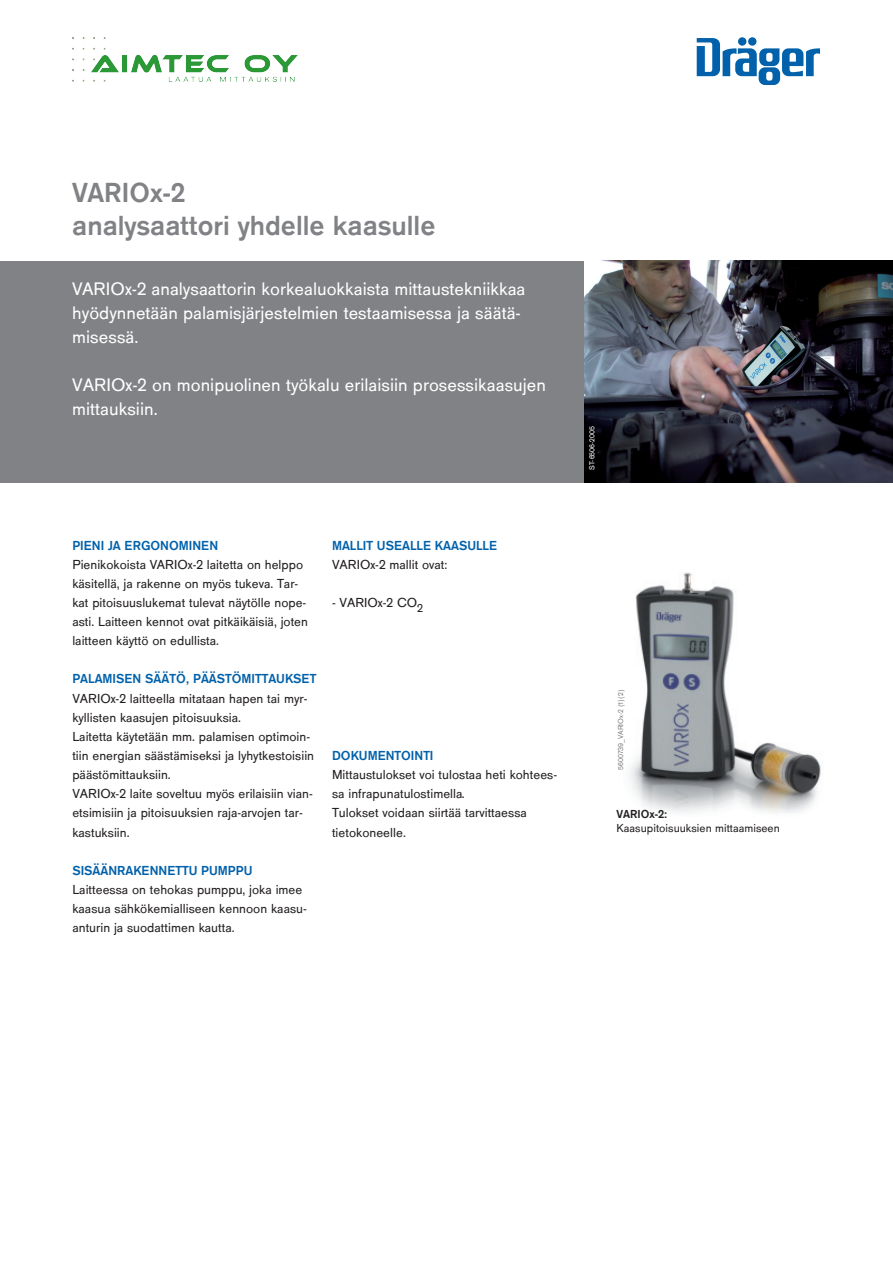
<style>
.page{position:relative;width:893px;height:1263px;background:#fff}
.page>*{position:absolute;margin:0;border:0;box-sizing:border-box;transform-origin:0 0}
.t1{font:700 28.5px "Draeger San";color:#808285}
.t2{font:28.5px "Draeger San Bol";color:#808285}
.t3{font:18.75px/24px "Draeger San Reg";color:#fff}
.t4{font:13.5px/19.2px "Draeger San Reg";color:#231f20}
.t5{font:13.5px "Draeger San Bol";color:#0161aa}
.t6{font:13.5px "Draeger San";color:#231f20}
.t7{font:12px "Draeger San Reg";color:#231f20}
.t8{font:700 12px "Draeger San";color:#231f20}
.t9{font:7.5px "Draeger San";color:#808285}
.t10{font:7.5px "Draeger San";color:#fff}
.s1{font-family:"Draeger San"}
.s2{font-family:"Draeger San";font-weight:700}
</style>
<div class="page">
<svg style="left:697px;top:38px;width:123px;height:47px"></svg>
<div style="left:738px;top:37px;width:8px;height:9px;background:#0161aa;border-radius:50%"></div>
<div style="left:748px;top:37px;width:8px;height:9px;background:#0161aa;border-radius:50%"></div>
<img style="left:584px;top:261px;width:309px;height:221px">
<div style="left:0;top:261px;width:584px;height:221px;background:#808285"></div>
<img style="left:630px;top:572px;width:191px;height:241px">
<img style="left:72px;top:37px;width:226px;height:44px">
<h1 class="t1" style="left:72px;top:177px;width:17px">VARIO</h1>
<h1 class="t1" style="left:150px;top:177px;width:37px">x-2</h1>
<h1 class="t2" style="left:72px;top:210px;width:363px">S</h1>
<h2 class="t3" style="left:72px;top:277px;width:455px"><span class="s1">VARIOx-2</span> analysaattorin korkealuokkaista mittaustekniikkaa hyödynnetään palamisjärjestelmien testaamisessa ja säätä&shy;misessä.</h2>
<h2 class="t3" style="left:72px;top:373px;width:475px">VARIOx-2 on monipuolinen työkalu erilaisiin prosessikaasujen mittauksiin<span class="s1">.</span></h2>
<p class="t5" style="left:72px;top:538px;width:147px">PIENI JA ERGONOMINEN</p>
<p class="t4" style="left:72px;top:555px;width:237px">Pienikokoista <span class="s1">VARIOx-2</span> laitetta on helppo käsitellä, ja rakenne on myös tukeva. Tar&shy;kat pitoisuuslukemat tulevat näytölle nope&shy;asti. Laitteen kennot ovat pitkäikäisiä, joten laitteen käyttö on edullista<span class="s1">.</span></p>
<p class="t5" style="left:72px;top:671px;width:246px">PALAMISEN SÄÄTÖ, PÄÄSTÖMITTAUKSET</p>
<p class="t4" style="left:72px;top:689px;width:243px">VARIOx-2 laitteella mitataan hapen tai myr&shy;kyllisten kaasujen pitoisuuksia.<br>Laitetta käytetään mm. palamisen optimoin&shy;tiin energian säästämiseksi ja lyhytkestoisiin päästömittauksiin.<br>VARIOx-2 laite soveltuu myös erilaisiin vian&shy;etsimisiin ja pitoisuuksien raja-arvojen tar&shy;kastuksiin<span class="s1">.</span></p>
<p class="t5" style="left:72px;top:863px;width:182px">SISÄÄNRAKENNETTU PUMPPU</p>
<p class="t4" style="left:72px;top:880px;width:236px">Laitteessa on tehokas pumppu, joka imee kaasua sähkökemialliseen kennoon kaasu&shy;anturin ja suodattimen kautta.</p>
<p class="t5" style="left:332px;top:538px;width:167px">MALLIT USEALLE KAASULLE</p>
<p class="t4" style="left:332px;top:555px;width:117px">VARIOx-2 mallit ovat:</p>
<p class="t6" style="left:332px;top:595px;width:93px">- VARIOx-2 CO<sub>2</sub></p>
<p class="t5" style="left:332px;top:748px;width:103px"><span class="s2">do</span>KUMENTOINTI</p>
<p class="t4" style="left:332px;top:765px;width:227px">Mittaustulokset voi tulostaa heti kohtees&shy;sa infrapunatulostimella<span class="s1">.<br></span>Tulokset voidaan siirtää tarvittaessa tietokoneelle<span class="s1">.</span></p>
<p class="t10" style="left:588px;top:470px;width:45px;rotate:-90deg">ST-6506-2005</p>
<p class="t9" style="left:617px;top:770px;width:81px;rotate:-90deg">5600739_VARIOx-2 (1)(2)</p>
<p class="t8" style="left:617px;top:807px;width:8px">VARIO</p>
<p class="t8" style="left:649px;top:807px;width:19px">x-2:</p>
<p class="t7" style="left:617px;top:821px;width:165px">Kaasupitoisuuksien mittaamiseen</p>
</div>
